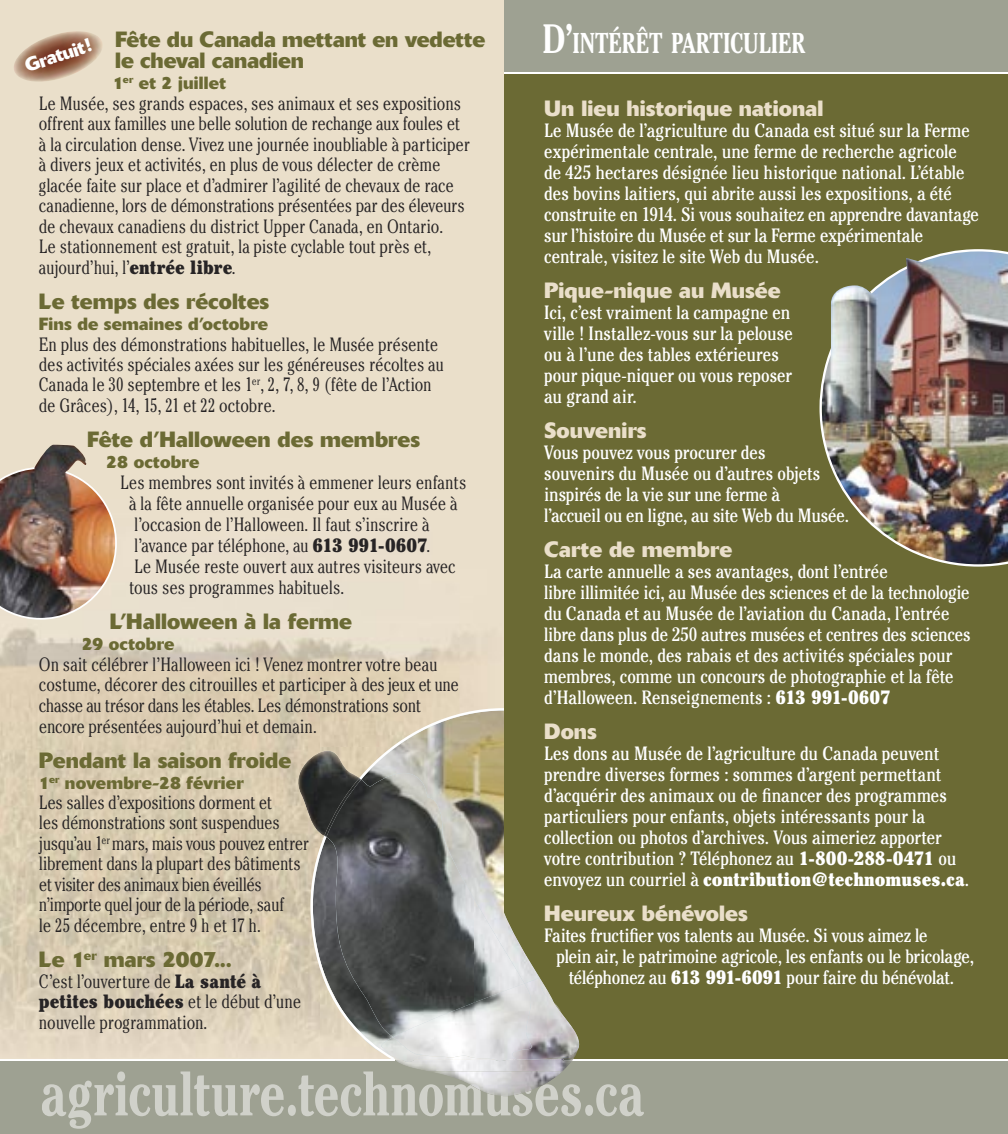
<style>
.page{position:relative;width:1008px;height:1134px;background:#fff}
.page>*{position:absolute;margin:0;border:0;box-sizing:border-box;transform-origin:0 0}
.t1{font:700 condensed 63px "Cheltenham";letter-spacing:-.015em;color:#d0d1ca;scale:.85 1}
.t2{font:700 condensed 28.7px "Cheltenham";letter-spacing:-.005em;color:#fff;scale:.85 1}
.t3{font:700 21.88px/21px "Delta";letter-spacing:.005em;color:#6b6a34}
.t4{font:700 21.88px "Delta";letter-spacing:.005em;color:#eadfca}
.t5{font:condensed 19.25px/21px "Cheltenham";letter-spacing:-.005em;color:#fff}
.t6{font:300 condensed 19.25px/20.5px "Cheltenham";letter-spacing:-.01em;color:#272425}
.t7{font:700 18.9px "Delta";color:#fff}
.t8{font:700 17.5px "Delta";letter-spacing:.01em;color:#6b6a34}
.s1{font-weight:900}
.s2{font-size:40.95px}
</style>
<div class="page">
<div style="left:0;top:0;width:504px;height:1060px;background:#eadfca"></div>
<img style="left:0;top:628px;width:320px;height:422px">
<img style="left:0;top:467px;width:117px;height:153px">
<div style="left:504px;top:72px;width:504px;height:987px;background:#6b6a34"></div>
<div style="left:0;top:1060px;width:1008px;height:74px;background:#9ea192"></div>
<div style="left:504px;top:0;width:504px;height:73px;background:#9ea192"></div>
<img style="left:14px;top:31px;width:88px;height:51px">
<hr style="left:504px;top:72px;width:504px;height:2px;background:#fff">
<img style="left:34px;top:445px;width:53px;height:32px">
<svg style="left:311px;top:708px;width:193px;height:343px;background:#bfb69e"></svg>
<img style="left:398px;top:1062px;width:173px;height:9px">
<img style="left:434px;top:1071px;width:128px;height:25px">
<img style="left:379px;top:978px;width:200px;height:84px">
<img style="left:290px;top:751px;width:69px;height:85px">
<img style="left:326px;top:773px;width:149px;height:264px">
<img style="left:475px;top:878px;width:50px;height:105px">
<img style="left:324px;top:778px;width:37px;height:59px">
<img style="left:393px;top:983px;width:145px;height:78px">
<hr style="left:0;top:1059px;width:395px;height:1px;background:#fff">
<img style="left:820px;top:249px;width:188px;height:318px">
<img style="left:823px;top:253px;width:156px;height:154px">
<p class="t3" style="left:115px;top:28px;width:371px">Fête du Canada mettant en vedette le cheval canadien</p>
<p class="t8" style="left:113px;top:72px;width:115px">1<sup>er</sup> et 2 juillet</p>
<p class="t6" style="left:39px;top:93px;width:433px">Le Musée, ses grands espaces, ses animaux et ses expositions offrent aux familles une belle solution de rechange aux foules et à la circulation dense. Vivez une journée inoubliable à participer à divers jeux et activités, en plus de vous délecter de crème glacée faite sur place et d’admirer l’agilité de chevaux de race canadienne, lors de démonstrations présentées par des éleveurs de chevaux canadiens du district Upper Canada, en Ontario.<br>Le stationnement est gratuit, la piste cyclable tout près et, aujourd’hui, l’<span class="s1">entrée libre</span>.</p>
<p class="t3" style="left:39px;top:290px;width:232px">Le temps des récoltes</p>
<p class="t8" style="left:39px;top:313px;width:231px">Fins de semaines d’octobre</p>
<p class="t6" style="left:39px;top:333px;width:407px">En plus des démonstrations habituelles, le Musée présente des activités spéciales axées sur les généreuses récoltes au Canada le 30 septembre et les 1<sup>er</sup>, 2, 7, 8, 9 (fête de l’Action de Grâces), 14, 15, 21 et 22 octobre.</p>
<p class="t3" style="left:87px;top:429px;width:334px">Fête d’Halloween des membres</p>
<p class="t8" style="left:106px;top:451px;width:95px">28 octobre</p>
<p class="t6" style="left:129px;top:472px;width:339px;text-indent:-9px">Les membres sont invités à emmener leurs enfants à la fête annuelle organisée pour eux au Musée à l’occasion de l’Halloween. Il faut s’inscrire à l’avance par téléphone, au <span class="s1">613 991-0607</span>.<br>Le Musée reste ouvert aux autres visiteurs avec tous ses programmes habituels.</p>
<p class="t3" style="left:110px;top:610px;width:244px">L’Halloween à la ferme</p>
<p class="t8" style="left:82px;top:633px;width:94px">29 octobre</p>
<p class="t6" style="left:39px;top:653px;width:422px">On sait célébrer l’Halloween ici ! Venez montrer votre beau costume, décorer des citrouilles et participer à des jeux et une chasse au trésor dans les étables. Les démonstrations sont encore présentées aujourd’hui et demain.</p>
<p class="t3" style="left:39px;top:749px;width:254px">Pendant la saison froide</p>
<p class="t8" style="left:39px;top:772px;width:206px">1<sup>er</sup> novembre-28 février</p>
<p class="t6" style="left:39px;top:792px;width:272px">Les salles d’expositions dorment et<br>les démonstrations sont suspendues jusqu’au 1<sup>er</sup> mars, mais vous pouvez entrer librement dans la plupart des bâtiments et visiter des animaux bien éveillés n’importe quel jour de la période, sauf<br>le 25 décembre, entre 9 h et 17 h.</p>
<p class="t3" style="left:39px;top:948px;width:194px">Le 1<sup>er</sup> mars 2007...</p>
<p class="t6" style="left:39px;top:971px;width:264px">C’est l’ouverture de <span class="s1">La santé à petites bouchées</span> et le début d’une nouvelle programmation.</p>
<p class="t7" style="left:22px;top:55px;width:71px;rotate:-18deg">Gratuit!</p>
<h2 class="t2" style="left:542px;top:25px;width:310px"><span class="s2">D’</span>INTÉRÊT PARTICULIER</h2>
<p class="t4" style="left:544px;top:95px;width:281px">Un lieu historique national</p>
<p class="t5" style="left:544px;top:120px;width:436px">Le Musée de l’agriculture du Canada est situé sur la Ferme expérimentale centrale, une ferme de recherche agricole<br>de 425 hectares désignée lieu historique national. L’étable des bovins laitiers, qui abrite aussi les expositions, a été construite en 1914. Si vous souhaitez en apprendre davantage sur l’histoire du Musée et sur la Ferme expérimentale centrale, visitez le site Web du Musée.</p>
<p class="t4" style="left:544px;top:277px;width:238px">Pique-nique au Musée</p>
<p class="t5" style="left:544px;top:302px;width:250px">Ici, c’est vraiment la campagne en ville ! Installez-vous sur la pelouse ou à l’une des tables extérieures pour pique-niquer ou vous reposer au grand air.</p>
<p class="t4" style="left:544px;top:417px;width:104px">Souvenirs</p>
<p class="t5" style="left:544px;top:442px;width:306px">Vous pouvez vous procurer des<br>souvenirs du Musée ou d’autres objets inspirés de la vie sur une ferme à<br>l’accueil ou en ligne, au site Web du Musée.</p>
<p class="t4" style="left:544px;top:536px;width:189px">Carte de membre</p>
<p class="t5" style="left:544px;top:561px;width:428px">La carte annuelle a ses avantages, dont l’entrée<br>libre illimitée ici, au Musée des sciences et de la technologie du Canada et au Musée de l’aviation du Canada, l’entrée libre dans plus de 250 autres musées et centres des sciences dans le monde, des rabais et des activités spéciales pour membres, comme un concours de photographie et la fête d’Halloween. Renseignements : <span class="s1">613 991-0607</span></p>
<p class="t4" style="left:544px;top:718px;width:54px">Dons</p>
<p class="t5" style="left:544px;top:743px;width:426px">Les dons au Musée de l’agriculture du Canada peuvent prendre diverses formes : sommes d’argent permettant d’acquérir des animaux ou de financer des programmes particuliers pour enfants, objets intéressants pour la collection ou photos d’archives. Vous aimeriez apporter votre contribution ? Téléphonez au <span class="s1">1-800-288-0471</span> ou envoyez un courriel à <span class="s1">contribution@technomuses.ca</span>.</p>
<p class="t4" style="left:544px;top:900px;width:205px">Heureux bénévoles</p>
<p class="t5" style="left:544px;top:925px;width:385px">Faites fructifier vos talents au Musée. Si vous aimez le</p>
<p class="t5" style="left:556px;top:946px;width:419px">plein air, le patrimoine agricole, les enfants ou le bricolage,</p>
<p class="t5" style="left:569px;top:967px;width:387px">téléphonez au <span class="s1">613 991-6091</span> pour faire du bénévolat.</p>
<h1 class="t1" style="left:40px;top:1055px;width:713px">agriculture.technomuses.ca</h1>
</div>
